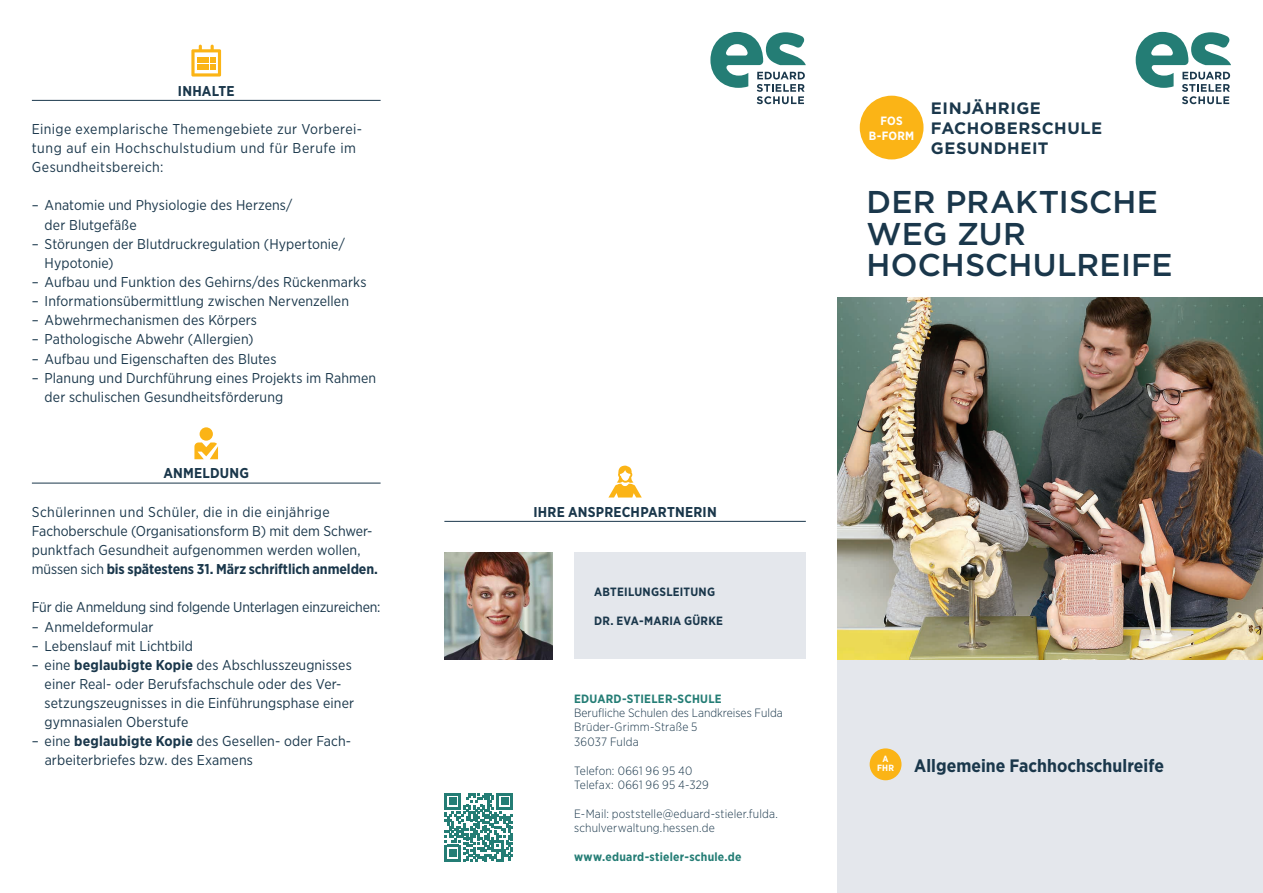
<style>
.page{position:relative;width:1263px;height:893px;background:#fff}
.page>*{position:absolute;margin:0;border:0;box-sizing:border-box;transform-origin:0 0}
.t1{font:500 31.5px/31.5px "Gotham";letter-spacing:.005em;color:#1a374b}
.t2{font:700 18px "Gotham Narrow";color:#1a374b}
.t3{font:700 16.5px/19.8px "Gotham";letter-spacing:.03em;color:#1a374b}
.t4{font:14.25px/19.2px "Gotham Narrow";letter-spacing:.01em;color:#1a374b}
.t5{font:14.25px/19.2px "Gotham Narrow";letter-spacing:.03em;color:#1a374b}
.t6{font:14.25px "Gotham Narrow";letter-spacing:-.015em;color:#1a374b}
.t7{font:700 14.25px "Gotham Narrow";letter-spacing:.015em;color:#1a374b}
.t8{font:300 12px/14.4px "Gotham Narrow";letter-spacing:.01em;color:#1a374b}
.t9{font:700 12px "Gotham Narrow";letter-spacing:.02em;color:#247d75}
.t10{font:700 12px "Gotham Narrow";letter-spacing:.02em;color:#1a374b}
.t11{font:700 12px/15px "Gotham Narrow";letter-spacing:.015em;color:#fff;text-align:center}
.t12{font:700 9px/9px "Gotham Narrow";color:#fff;text-align:center}
.s1{font-weight:700}
</style>
<div class="page">
<div style="left:838px;top:659px;width:425px;height:234px;background:#e4e7ec"></div>
<img style="left:838px;top:298px;width:425px;height:361px">
<div style="left:200px;top:427px;width:13px;height:14px;background:#fbb416;border-radius:50%"></div>
<svg style="left:194px;top:442px;width:24px;height:17px"></svg>
<svg style="left:608px;top:466px;width:34px;height:31px"></svg>
<svg style="left:1136px;top:32px;width:95px;height:72px"></svg>
<svg style="left:710px;top:32px;width:96px;height:72px"></svg>
<div style="left:870px;top:748px;width:31px;height:32px;background:#fbb416;border-radius:50%"></div>
<hr style="left:444px;top:521px;width:362px;height:1px;background:#1a374b">
<svg style="left:445px;top:793px;width:68px;height:68px"></svg>
<div style="left:860px;top:96px;width:63px;height:63px;background:#fbb416;border-radius:50%"></div>
<hr style="left:32px;top:100px;width:349px;height:1px;background:#1a374b">
<hr style="left:32px;top:483px;width:349px;height:1px;background:#1a374b">
<svg style="left:191px;top:45px;width:30px;height:32px"></svg>
<div style="left:574px;top:553px;width:232px;height:106px;background:#e4e7ec"></div>
<img style="left:444px;top:553px;width:109px;height:106px">
<p class="t7" style="left:178px;top:82px;width:58px">INHALTE</p>
<p class="t5" style="left:32px;top:119px;width:332px">Einige exemplarische Themengebiete zur Vorberei&shy;tung auf ein Hochschulstudium und für Berufe im<br>Gesundheitsbereich:</p>
<p class="t4" style="left:45px;top:196px;width:249px;text-indent:-13px">– Anatomie und Physiologie des Herzens/ der Blutgefäße</p>
<p class="t4" style="left:45px;top:234px;width:302px;text-indent:-13px">– Störungen der Blutdruckregulation (Hypertonie/<br>Hypotonie)</p>
<p class="t4" style="left:32px;top:272px;width:336px">– Aufbau und Funktion des Gehirns/des Rückenmarks</p>
<p class="t4" style="left:32px;top:291px;width:319px">– Informationsübermittlung zwischen Nervenzellen</p>
<p class="t4" style="left:32px;top:310px;width:227px">– Abwehrmechanismen des Körpers</p>
<p class="t4" style="left:32px;top:330px;width:223px">– Pathologische Abwehr (Allergien)</p>
<p class="t4" style="left:32px;top:349px;width:246px">– Aufbau und Eigenschaften des Blutes</p>
<p class="t4" style="left:45px;top:368px;width:333px;text-indent:-13px">– Planung und Durchführung eines Projekts im Rahmen der schulischen Gesundheitsförderung</p>
<p class="t7" style="left:163px;top:464px;width:87px">ANMELDUNG</p>
<p class="t4" style="left:32px;top:502px;width:348px">Schülerinnen und Schüler, die in die einjährige Fachoberschule (Organisationsform B) mit dem Schwer&shy;punktfach Gesundheit aufgenommen werden wollen, müssen sich <span class="s1">bis spätestens 31. März schriftlich anmelden.</span></p>
<p class="t6" style="left:32px;top:598px;width:350px">Für die Anmeldung sind folgende Unterlagen einzureichen:</p>
<p class="t4" style="left:32px;top:617px;width:123px">– Anmeldeformular</p>
<p class="t4" style="left:32px;top:636px;width:163px">– Lebenslauf mit Lichtbild</p>
<p class="t4" style="left:45px;top:655px;width:311px;text-indent:-13px">– eine <span class="s1">beglaubigte Kopie</span> des Abschlusszeugnisses einer Real- oder Berufsfachschule oder des Ver&shy;setzungszeugnisses in die Einführungsphase einer gymnasialen Oberstufe</p>
<p class="t4" style="left:45px;top:731px;width:306px;text-indent:-13px">– eine <span class="s1">beglaubigte Kopie</span> des Gesellen- oder Fach&shy;arbeiterbriefes bzw. des Examens</p>
<p class="t11" style="left:869px;top:113px;width:47px">FOS<br>B-FORM</p>
<p class="t3" style="left:931px;top:99px;width:173px">EINJÄHRIGE<br>FACHOBERSCHULE<br>GESUNDHEIT</p>
<h1 class="t1" style="left:867px;top:186px;width:308px">DER PRAKTISCHE<br>WEG ZUR<br>HOCHSCHULREIFE</h1>
<p class="t7" style="left:533px;top:502px;width:185px">IHRE ANSPRECHPARTNERIN</p>
<p class="t10" style="left:594px;top:584px;width:122px">ABTEILUNGSLEITUNG</p>
<p class="t10" style="left:594px;top:613px;width:130px">DR. EVA-MARIA GÜRKE</p>
<p class="t9" style="left:574px;top:691px;width:149px">EDUARD-STIELER-SCHULE</p>
<p class="t8" style="left:574px;top:705px;width:210px">Berufliche Schulen des Landkreises Fulda<br>Brüder-Grimm-Straße 5<br>36037 Fulda</p>
<p class="t8" style="left:574px;top:763px;width:136px">Telefon: 0661 96 95 40<br>Telefax: 0661 96 95 4-329</p>
<p class="t8" style="left:574px;top:806px;width:205px">E-Mail: poststelle@eduard-stieler.fulda. schulverwaltung.hessen.de</p>
<p class="t9" style="left:574px;top:849px;width:169px">www.eduard-stieler-schule.de</p>
<p class="t12" style="left:877px;top:755px;width:19px">A<br>FHR</p>
<p class="t2" style="left:914px;top:754px;width:251px">Allgemeine Fachhochschulreife</p>
</div>
